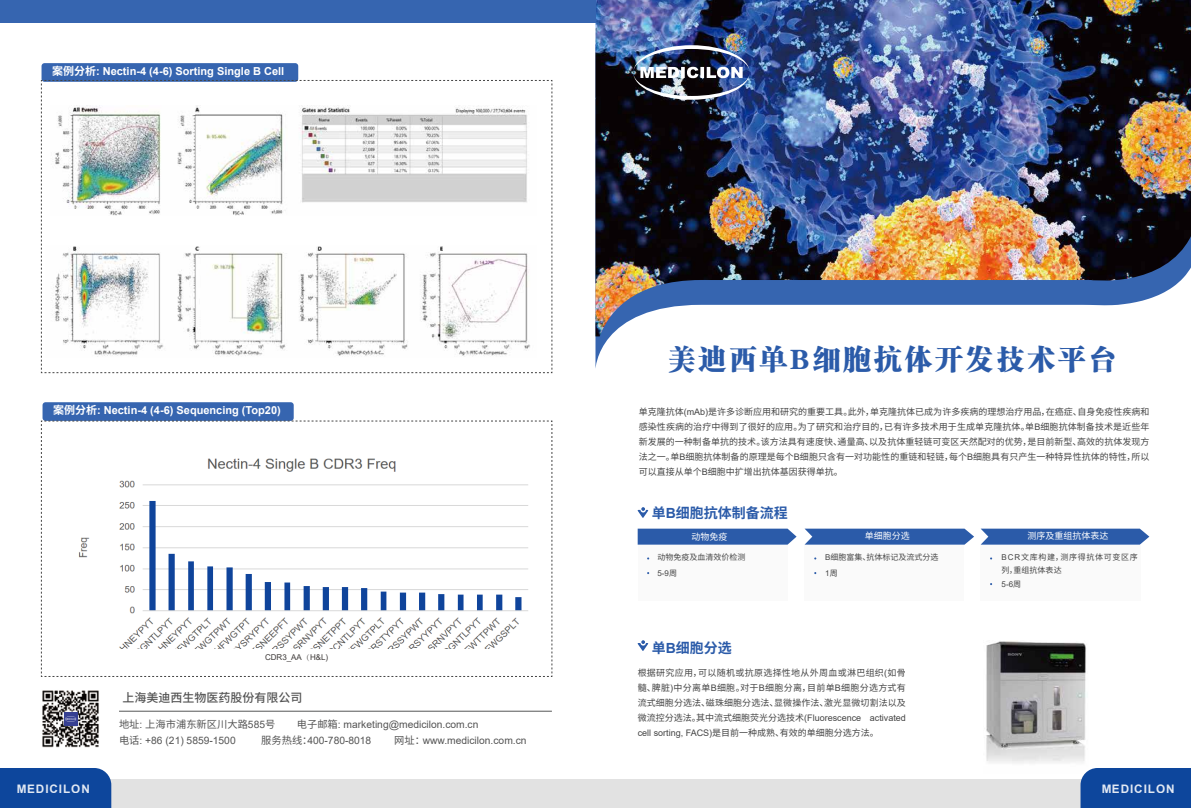
<style>
.page{position:relative;width:1191px;height:808px;background:#fff}
.page>*{position:absolute;margin:0;border:0;box-sizing:border-box;transform-origin:0 0}
.t1{font:27.9px "Jcusong";letter-spacing:.1em;color:#2b5ba9}
.t2{font:700 14px "Source Han Sans CN";color:#2b5ba9}
.t3{font:500 12px "Source Han Sans CN";color:#545454}
.t4{font:700 11.7px "Arial";letter-spacing:.08em;color:#fff}
.t5{font:700 11px "Arial";color:#fff}
.t6{font:10.3px/15.4px "Arial";color:#545454}
.t7{font:10.3px "Source Han Sans CN";color:#545454}
.t8{font:9px/15px "Source Han Sans CN";letter-spacing:.005em;color:#444;text-align:justify}
.t9{font:9px "Arial";color:#444}
.t10{font:9px "Source Han Sans CN";color:#fff}
.t11{font:8px "Source Han Sans CN";color:#444}
.t12{font:8px/13px "Source Han Sans CN";letter-spacing:.085em;color:#444}
.t13{font:8px "Arial";color:#3e3a39}
.t14{font:8px "Arial";color:#444}
.s1{font-family:"Source Han Sans CN"}
.s2{font-family:"Adobe Song Std";font-weight:300}
.s3{font-family:"Arial"}
</style>
<div class="page">
<img style="left:595px;top:0;width:596px;height:336px">
<img style="left:986px;top:641px;width:100px;height:122px">
<svg style="left:637px;top:529px;width:159px;height:16px;background:#3563ad"></svg>
<svg style="left:804px;top:529px;width:170px;height:16px;background:#3a67af"></svg>
<svg style="left:980px;top:529px;width:169px;height:16px;background:#3a66af"></svg>
<div style="left:638px;top:545px;width:149px;height:55px;background:#fafafa"></div>
<div style="left:804px;top:545px;width:160px;height:55px;background:#fafafa"></div>
<div style="left:980px;top:545px;width:160px;height:55px;background:#fafafa"></div>
<svg style="left:637px;top:507px;width:11px;height:11px"></svg>
<svg style="left:637px;top:640px;width:11px;height:11px"></svg>
<div style="left:0;top:0;width:595px;height:23px;background:#3665b0"></div>
<div style="left:42px;top:63px;width:256px;height:19px;background:#3665b0;border-radius:3px"></div>
<div style="left:43px;top:402px;width:251px;height:19px;background:#3665b0;border-radius:3px"></div>
<div style="left:586px;top:779px;width:605px;height:29px;background:#e2e2e2"></div>
<div style="left:1080px;top:768px;width:111px;height:40px;background:#0d469c"></div>
<div style="left:0;top:779px;width:605px;height:29px;background:#e2e2e2"></div>
<div style="left:0;top:768px;width:111px;height:40px;background:#0d469c"></div>
<svg style="left:41px;top:80px;width:512px;height:293px"></svg>
<svg style="left:41px;top:421px;width:512px;height:256px"></svg>
<img style="left:45px;top:246px;width:491px;height:112px">
<img style="left:50px;top:105px;width:486px;height:110px">
<hr style="left:119px;top:711px;width:433px;height:1px;background:#555656">
<img style="left:633px;top:45px;width:116px;height:55px">
<img style="left:42px;top:690px;width:57px;height:58px">
<div style="left:64px;top:712px;width:14px;height:14px;background:#363f92"></div>
<svg style="left:65px;top:716px;width:12px;height:6px"></svg>
<p class="t5" style="left:52px;top:64px;width:234px"><span class="s1">案例分析</span>: Nectin-4 (4-6) Sorting Single B Cell</p>
<p class="t5" style="left:53px;top:403px;width:229px"><span class="s1">案例分析</span>: Nectin-4 (4-6) Sequencing (Top20)</p>
<p class="t13" style="left:265px;top:651px;width:65px">CDR3_AA<span class="s2">（</span>H&amp;L)</p>
<h3 class="t3" style="left:122px;top:690px;width:181px">上海美迪西生物医药股份有限公司</h3>
<p class="t6" style="left:261px;top:732px;width:112px"><span class="s1">服务热线：</span>400-780-8018</p>
<p class="t7" style="left:119px;top:719px;width:158px">地址<span class="s3">:</span> 上海市浦东新区川大路<span class="s3">585</span>号</p>
<p class="t6" style="left:119px;top:732px;width:118px"><span class="s1">电话</span>: +86 (21) 5859-1500</p>
<p class="t6" style="left:394px;top:717px;width:134px;text-indent:-97px"><span class="s1">电子邮箱</span>: marketing@medicilon.com.cn<br><span class="s1">网址：</span>www.medicilon.com.cn</p>
<h1 class="t1" style="left:667px;top:343px;width:450px">美迪西单B细胞抗体开发技术平台</h1>
<p class="t8" style="left:638px;top:404px;width:512px">单克隆抗体<span class="s3">(mAb)</span>是许多诊断应用和研究的重要工具。此外，单克隆抗体已成为许多疾病的理想治疗用品，在癌症、自身免疫性疾病和感染性疾病的治疗中得到了很好的应用。为了研究和治疗目的，已有许多技术用于生成单克隆抗体。单<span class="s3">B</span>细胞抗体制备技术是近些年新发展的一种制备单抗的技术。该方法具有速度快、通量高、以及抗体重轻链可变区天然配对的优势，是目前新型、高效的抗体发现方法之一。单<span class="s3">B</span>细胞抗体制备的原理是每个<span class="s3">B</span>细胞只含有一对功能性的重链和轻链，每个<span class="s3">B</span>细胞具有只产生一种特异性抗体的特性，所以可以直接从单个<span class="s3">B</span>细胞中扩增出抗体基因获得单抗。</p>
<h2 class="t2" style="left:651px;top:505px;width:138px">单<span class="s3">B</span>细胞抗体制备流程</h2>
<p class="t10" style="left:691px;top:531px;width:37px">动物免疫</p>
<p class="t10" style="left:865px;top:531px;width:46px">单细胞分选</p>
<p class="t10" style="left:1027px;top:531px;width:82px">测序及重组抗体表达</p>
<p class="t11" style="left:657px;top:553px;width:89px">动物免疫及血清效价检测</p>
<p class="t14" style="left:657px;top:568px;width:21px">5-9<span class="s1">周</span></p>
<p class="t12" style="left:1001px;top:551px;width:138px"><span class="s3">BCR</span>文库构建，测序得抗体可变区序列，重组抗体表达</p>
<p class="t14" style="left:1001px;top:579px;width:21px">5-6<span class="s1">周</span></p>
<p class="t11" style="left:825px;top:553px;width:115px"><span class="s3">B</span>细胞富集、抗体标记及流式分选</p>
<p class="t14" style="left:825px;top:568px;width:14px">1<span class="s1">周</span></p>
<h2 class="t2" style="left:651px;top:639px;width:82px">单<span class="s3">B</span>细胞分选</h2>
<p class="t8" style="left:637px;top:665px;width:270px">根据研究应用，可以随机或抗原选择性地从外周血或淋巴组织<span class="s3">(</span>如骨髓、脾脏<span class="s3">)</span>中分离单<span class="s3">B</span>细胞。对于<span class="s3">B</span>细胞分离，目前单<span class="s3">B</span>细胞分选方式有流式细胞分选法、磁珠细胞分选法、显微操作法、激光显微切割法以及</p>
<p class="t9" style="left:637px;top:711px;width:270px"><span class="s1">微流控分选法。其中流式细胞荧光分选技术</span>(Fluorescence activated</p>
<p class="t8" style="left:637px;top:725px;width:243px"><span class="s3">cell sorting, FACS)</span>是目前一种成熟、有效的单细胞分选方法。</p>
<p class="t4" style="left:16px;top:780px;width:75px">MEDICILON</p>
<p class="t4" style="left:1101px;top:780px;width:75px">MEDICILON</p>
</div>
